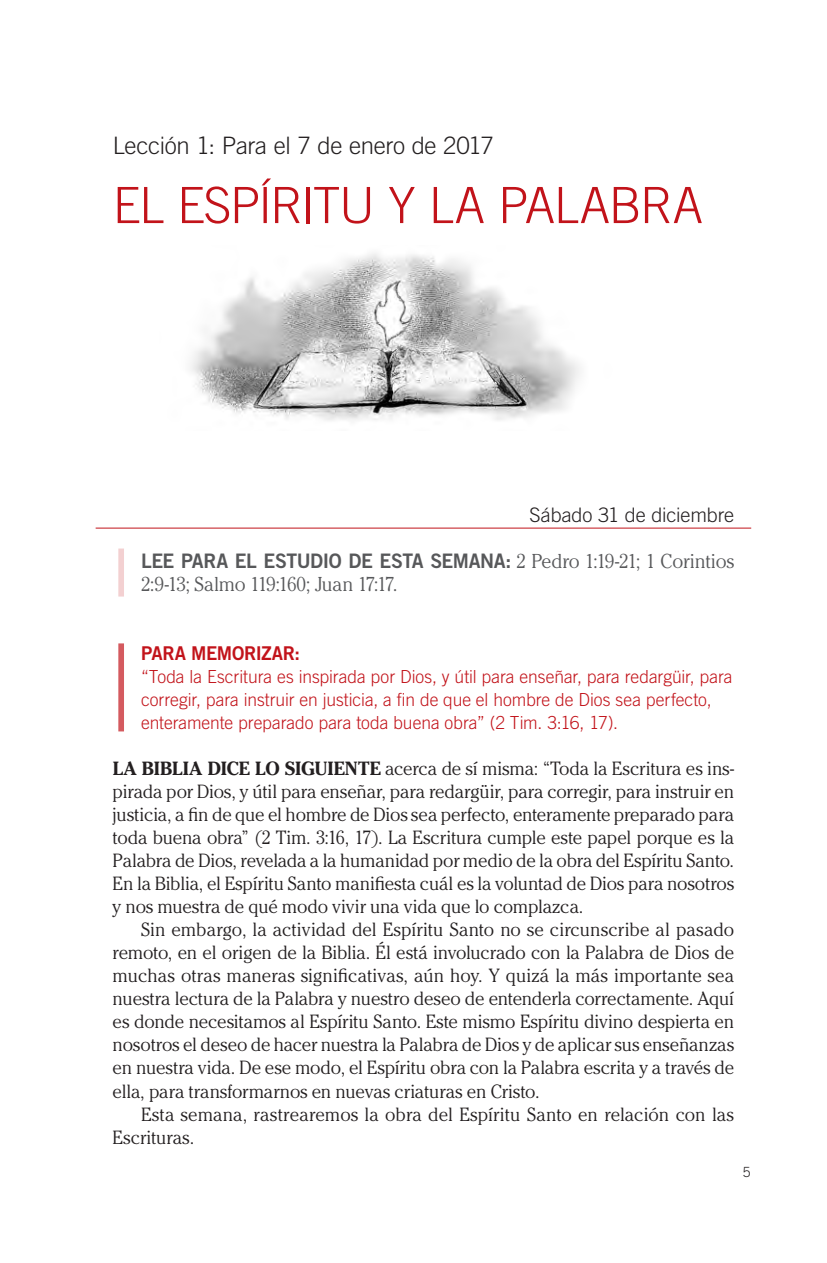
<style>
.page{position:relative;width:827px;height:1263px;background:#fff}
.page>*{position:absolute;margin:0;border:0;box-sizing:border-box;transform-origin:0 0}
._00_Título_Lección{font:300 50px "Trade Gothic LT Std";letter-spacing:-.03em;color:#c2131a}
._00_Inicio_Lección{font:300 24px "Trade Gothic LT Std";letter-spacing:-.015em;color:#231f20}
._01_Lee_para_el_estu{font:300 20px/23px "Cheltenham Std";letter-spacing:-.02em;color:#57585a}
._00_Fecha_SABADO{font:300 20px "Trade Gothic LT Std";letter-spacing:-.01em;color:#231f20}
._01_CUERPO{font:300 19px/23px "Cheltenham Std";color:#231f20;text-align:justify}
._01_Para_Memorizar{font:19px "Trade Gothic LT Std Bd 2";letter-spacing:-.015em;color:#c2131a}
._02_Versículo_3L{font:300 18px/23px "Trade Gothic LT Std";color:#c2131a}
.t1{font:300 14px "Trade Gothic LT Std";color:#231f20}
.s1{font-family:"Trade Gothic LT Std Bd 2";font-weight:400}
.s2{font-weight:700}
</style>
<div class="page">
<hr style="left:96px;top:528px;width:654px;height:1px;background:#c2131a">
<div style="left:118px;top:548px;width:6px;height:48px;background:#f3d0d1"></div>
<div style="left:118px;top:643px;width:6px;height:88px;background:#d45a5f"></div>
<img style="left:190px;top:253px;width:390px;height:168px">
<p class="_00_Inicio_Lección" style="left:113px;top:131px;width:382px">Lección 1: Para el 7 de enero de 2017</p>
<p class="_00_Título_Lección" style="left:113px;top:176px;width:591px">EL ESPÍRITU Y LA PALABRA</p>
<p class="_00_Fecha_SABADO" style="left:529px;top:503px;width:206px">Sábado 31 de diciembre</p>
<p class="_01_Lee_para_el_estu" style="left:141px;top:549px;width:594px"><span class="s1">LEE PARA EL ESTUDIO DE ESTA SEMANA:</span> 2 Pedro 1:19-21; 1 Corintios<br>2:9-13; Salmo 119:160; Juan 17:17.</p>
<p class="_01_Para_Memorizar" style="left:141px;top:641px;width:161px">PARA MEMORIZAR:</p>
<p class="_02_Versículo_3L" style="left:141px;top:665px;width:592px">“Toda la Escritura es inspirada por Dios, y útil para enseñar, para redargüir, para corregir, para instruir en justicia, a fin de que el hombre de Dios sea perfecto, enteramente preparado para toda buena obra” (2 Tim. 3:16, 17).</p>
<p class="_01_CUERPO" style="left:113px;top:757px;width:622px"><span class="s2">LA BIBLIA DICE LO SIGUIENTE</span> acerca de sí misma: “Toda la Escritura es ins&shy;pirada por Dios, y útil para enseñar, para redargüir, para corregir, para instruir en justicia, a fin de que el hombre de Dios sea perfecto, enteramente preparado para toda buena obra” (2 Tim. 3:16, 17). La Escritura cumple este papel porque es la Palabra de Dios, revelada a la humanidad por medio de la obra del Espíritu Santo.<br>En la Biblia, el Espíritu Santo manifiesta cuál es la voluntad de Dios para nosotros y nos muestra de qué modo vivir una vida que lo complazca.</p>
<p class="_01_CUERPO" style="left:113px;top:918px;width:622px;text-indent:28px">Sin embargo, la actividad del Espíritu Santo no se circunscribe al pasado remoto, en el origen de la Biblia. Él está involucrado con la Palabra de Dios de muchas otras maneras significativas, aún hoy. Y quizá la más importante sea nuestra lectura de la Palabra y nuestro deseo de entenderla correctamente. Aquí es donde necesitamos al Espíritu Santo. Este mismo Espíritu divino despierta en nosotros el deseo de hacer nuestra la Palabra de Dios y de aplicar sus enseñanzas en nuestra vida. De ese modo, el Espíritu obra con la Palabra escrita y a través de ella, para transformarnos en nuevas criaturas en Cristo.</p>
<p class="_01_CUERPO" style="left:113px;top:1102px;width:622px;text-indent:28px">Esta semana, rastrearemos la obra del Espíritu Santo en relación con las<br>Escrituras.</p>
<p class="t1" style="left:742px;top:1163px;width:9px">5</p>
</div>
